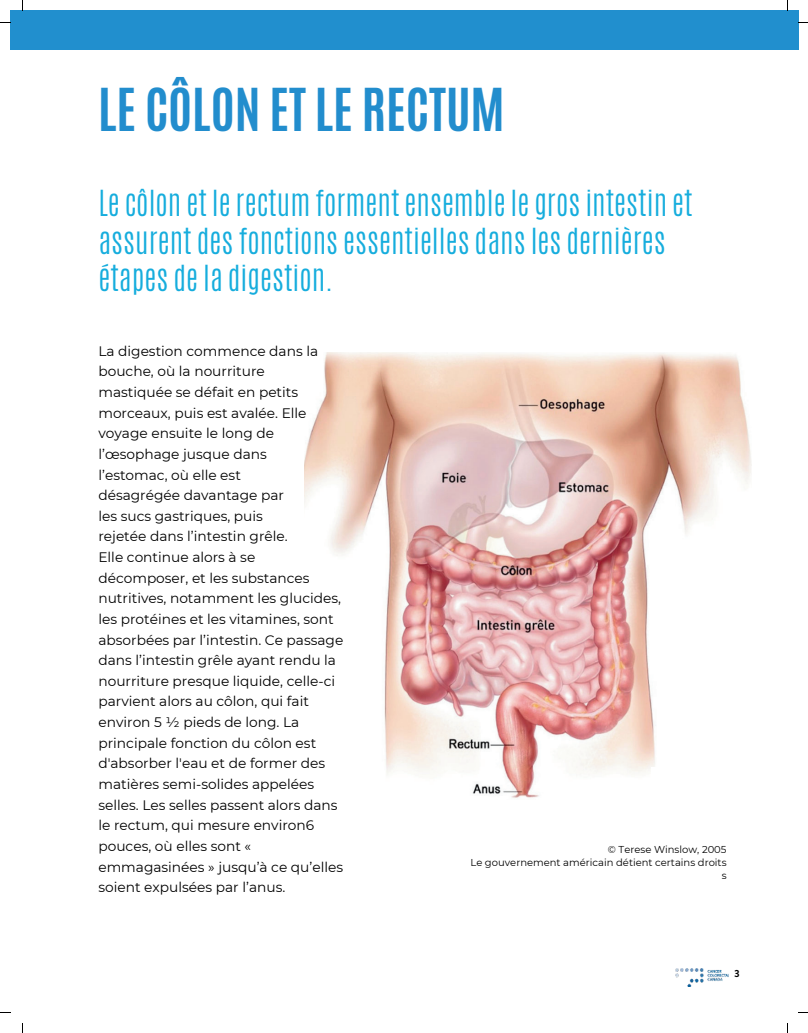
<style>
.page{position:relative;width:808px;height:1033px;background:#fff}
.page>*{position:absolute;margin:0;border:0;box-sizing:border-box;transform-origin:0 0}
.t1{font:700 49.38px "Antonio";color:#228dcd}
.t2{font:300 30px/37.5px "Antonio";color:#16addd}
.t3{font:13.75px/20.6px "Montserrat";color:#000}
.t4{font:10px/13.4px "Montserrat";color:#000;text-align:right}
.t5{font:700 10px "Brandon Text";color:#000}
</style>
<div class="page">
<div style="left:10px;top:10px;width:788px;height:40px;background:#218fce"></div>
<img style="left:304px;top:352px;width:447px;height:446px">
<div style="left:652px;top:767px;width:117px;height:32px;background:#fff"></div>
<img style="left:675px;top:968px;width:53px;height:18px">
<h1 class="t1" style="left:98px;top:73px;width:408px">LE CÔLON ET LE RECTUM</h1>
<h2 class="t2" style="left:98px;top:185px;width:595px">Le côlon et le rectum forment ensemble le gros intestin et assurent des fonctions essentielles dans les dernières étapes de la digestion.</h2>
<p class="t3" style="left:98px;top:340px;width:246px">La digestion commence dans la bouche, où la nourriture<br>mastiquée se défait en petits morceaux, puis est avalée. Elle voyage ensuite le long de l’œsophage jusque dans<br>l’estomac, où elle est<br>désagrégée davantage par<br>les sucs gastriques, puis<br>rejetée dans l’intestin grêle.<br>Elle continue alors à se décomposer, et les substances nutritives, notamment les glucides, les protéines et les vitamines, sont absorbées par l’intestin. Ce passage dans l’intestin grêle ayant rendu la nourriture presque liquide, celle-ci parvient alors au côlon, qui fait environ 5 ½ pieds de long. La principale fonction du côlon est d'absorber l'eau et de former des matières semi-solides appelées selles. Les selles passent alors dans le rectum, qui mesure environ6 pouces, où elles sont « emmagasinées » jusqu’à ce qu’elles soient expulsées par l’anus.</p>
<p class="t4" style="left:470px;top:842px;width:258px">© Terese Winslow, 2005<br>Le gouvernement américain détient certains droits s</p>
<p class="t5" style="left:734px;top:966px;width:7px">3</p>
</div>
